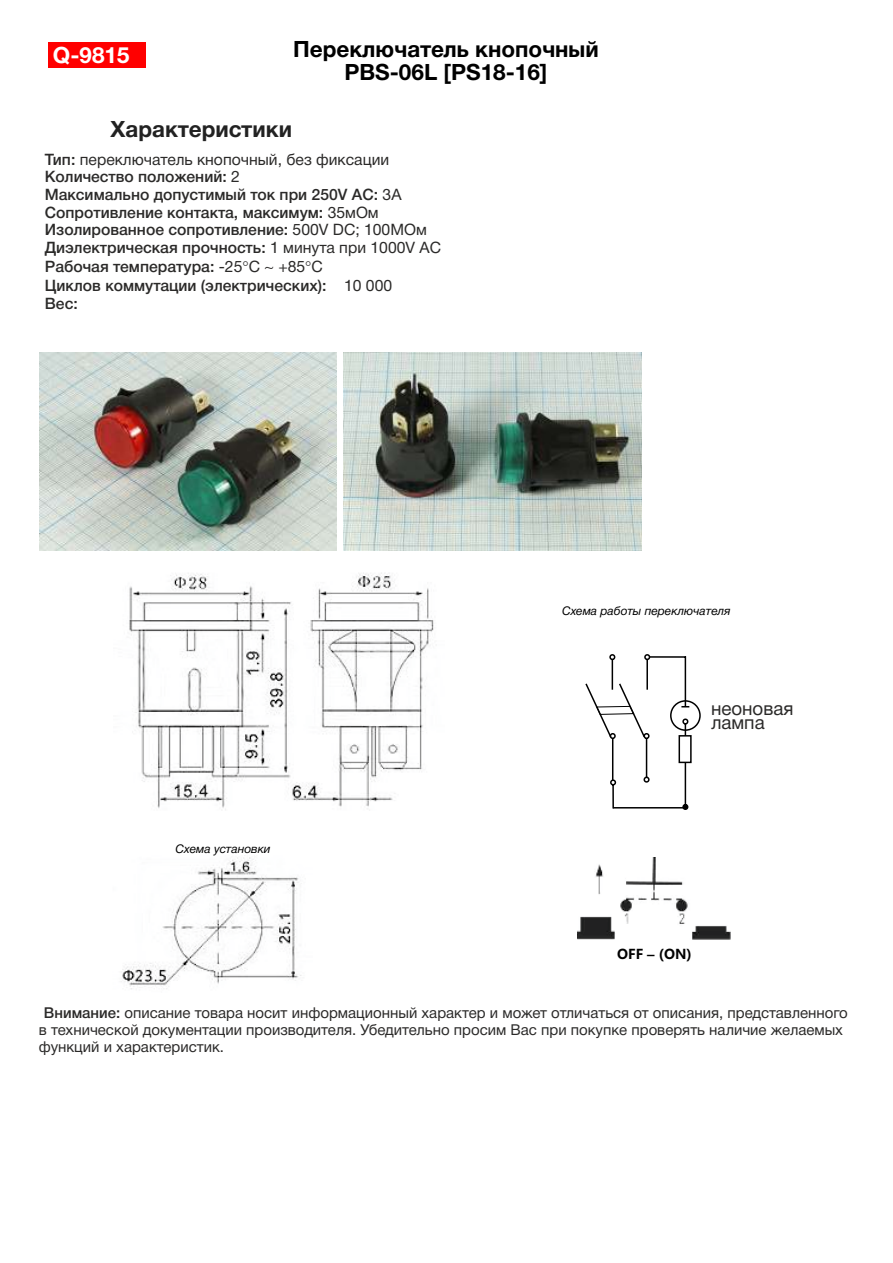
<style>
.page{position:relative;width:893px;height:1263px;background:#fff}
.page>*{position:absolute;margin:0;border:0;box-sizing:border-box;transform-origin:0 0}
.t1{font:700 22.5px/22.6px "Helvetica Neue Cyr";color:#000;text-align:center}
.t2{font:700 22.5px "Helvetica Neue Cyr";color:#222}
.t3{font:700 22.5px "Helvetica Neue Cyr";color:#fff}
.t4{font:18.75px/14.5px "Helvetica Neue Cyr";color:#2b2a29}
.t5{font:500 15.75px/17.5px "Helvetica Neue Cyr";color:#2b2a29}
.t6{font:15px/16.6px "Helvetica Neue Cyr";color:#2b2a29}
.t7{font:700 13.5px "Microsoft Ya Hei";color:#000}
.t8{font:italic 12px "Helvetica Neue Cyr";color:#000}
.s1{font-weight:400}
.s2{font-family:"Arial"}
.s3{font-weight:500}
</style>
<div class="page">
<img style="left:39px;top:352px;width:298px;height:199px">
<img style="left:344px;top:352px;width:297px;height:199px">
<div style="left:48px;top:42px;width:98px;height:25px;background:#f00"></div>
<img style="left:129px;top:573px;width:305px;height:237px">
<img style="left:121px;top:857px;width:181px;height:132px">
<img style="left:578px;top:857px;width:152px;height:82px">
<div style="left:670px;top:700px;width:31px;height:31px;border:2px solid #000;border-radius:50%"></div>
<svg style="left:585px;top:654px;width:107px;height:156px"></svg>
<h1 class="t3" style="left:53px;top:47px;width:78px">Q-9815</h1>
<h1 class="t1" style="left:293px;top:40px;width:307px">Переключатель кнопочный<br>PBS-06L [PS18-16]</h1>
<h1 class="t2" style="left:110px;top:121px;width:183px">Характеристики</h1>
<p class="t5" style="left:45px;top:152px;width:398px">Тип: <span class="s1">переключатель кнопочный, без фиксации </span>Количество положений: <span class="s1">2<br></span>Максимально допустимый ток при 250V AC: <span class="s1">3А </span>Сопротивление контакта, максимум: <span class="s1">35мОм </span>Изолированное сопротивление: <span class="s1">500V DC; 100МОм </span>Диэлектрическая прочность: <span class="s1">1 минута при 1000V AC</span></p>
<p class="t5" style="left:45px;top:258px;width:349px;line-height:19.4px">Рабочая температура: <span class="s1">-25 С ~ +85 C<br></span>Циклов коммутации (электрических): <span class="s1">10 000</span></p>
<p class="t5" style="left:45px;top:296px;width:34px">Вес:</p>
<p class="t8" style="left:176px;top:844px;width:96px">Схема установки</p>
<p class="t8" style="left:562px;top:607px;width:170px">Схема работы переключателя</p>
<p class="t4" style="left:711px;top:702px;width:84px">неоновая лампа</p>
<p class="t7" style="left:617px;top:948px;width:76px">OFF <span class="s2">–</span> (ON)</p>
<p class="t6" style="left:39px;top:1006px;width:810px;text-indent:5px"><span class="s3">Внимание:</span> описание товара носит информационный характер и может отличаться от описания, представленного в технической документации производителя. Убедительно просим Вас при покупке проверять наличие желаемых функций и характеристик.</p>
</div>
